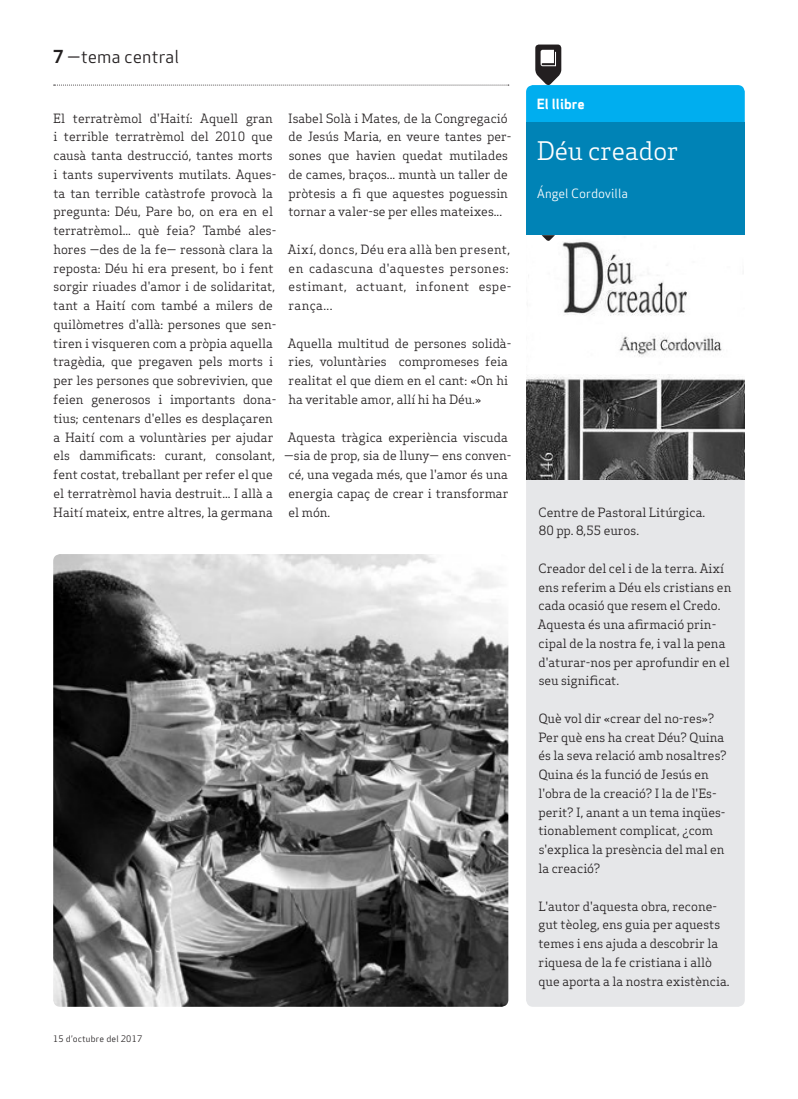
<style>
.page{position:relative;width:798px;height:1099px;background:#fff}
.page>*{position:absolute;margin:0;border:0;box-sizing:border-box;transform-origin:0 0}
.Subtitol_Secció{font:25px "Apex Serif";color:#fff}
.Capçalera{font:17.5px "Apex Sans Book T";color:#231f20}
.Titular_Secció_Petit{font:13.75px "Apex Sans Bold T";color:#fff}
.Text_General{font:12.5px/18.8px "Apex Serif";color:#231f20}
.Text_General-2{font:12.5px/18.8px "Apex Serif";letter-spacing:.03em;color:#231f20}
.Titulars{font:12.5px "Apex Sans Book T";color:#fff}
.Data_Peu{font:8.75px "Apex Sans Book T";letter-spacing:.02em;color:#231f20}
.s1{font-family:"Apex Sans Bold T"}
</style>
<div class="page">
<div style="left:526px;top:479px;width:218px;height:527px;background:#e6e7e9"></div>
<div style="left:526px;top:123px;width:218px;height:112px;background:#0083b6"></div>
<img style="left:526px;top:235px;width:218px;height:244px">
<svg style="left:541px;top:235px;width:13px;height:7px"></svg>
<svg style="left:526px;top:45px;width:218px;height:78px"></svg>
<img style="left:53px;top:554px;width:455px;height:452px">
<svg style="left:54px;top:85px;width:454px;height:1px"></svg>
<p class="Capçalera" style="left:53px;top:46px;width:127px"><span class="s1">7</span> —tema central</p>
<p class="Text_General" style="left:53px;top:108px;width:224px">El terratrèmol d'Haití: Aquell gran i terrible terratrèmol del 2010 que causà tanta destrucció, tantes morts i tants supervivents mutilats. Aques&shy;ta tan terrible catàstrofe provocà la pregunta: Déu, Pare bo, on era en el terratrèmol... què feia? També ales&shy;hores —des de la fe— ressonà clara la reposta: Déu hi era present, bo i fent sorgir riuades d'amor i de solidaritat, tant a Haití com també a milers de quilòmetres d'allà: persones que sen&shy;tiren i visqueren com a pròpia aquella tragèdia, que pregaven pels morts i per les persones que sobrevivien, que feien generosos i importants dona&shy;tius; centenars d'elles es desplaçaren a Haití com a voluntàries per ajudar els dammificats: curant, consolant, fent costat, treballant per refer el que el terratrèmol havia destruit... I allà a Haití mateix, entre altres, la germana</p>
<p class="Text_General" style="left:288px;top:108px;width:224px">Isabel Solà i Mates, de la Congregació de Jesús Maria, en veure tantes per&shy;sones que havien quedat mutilades de cames, braços... muntà un taller de pròtesis a fi que aquestes poguessin tornar a valer-se per elles mateixes...</p>
<p class="Text_General-2" style="left:288px;top:240px;width:225px">Així, doncs, Déu era allà ben present, en cadascuna d'aquestes persones: estimant, actuant, infonent espe&shy;rança...</p>
<p class="Text_General" style="left:288px;top:333px;width:225px">Aquella multitud de persones solidà&shy;ries, voluntàries compromeses feia realitat el que diem en el cant: «On hi ha veritable amor, allí hi ha Déu.»</p>
<p class="Text_General" style="left:288px;top:427px;width:222px">Aquesta tràgica experiència viscuda</p>
<p class="Text_General" style="left:284px;top:446px;width:228px">—sia de prop, sia de lluny— ens conven-</p>
<p class="Text_General" style="left:288px;top:465px;width:221px">cé, una vegada més, que l'amor és una</p>
<p class="Text_General" style="left:288px;top:483px;width:221px">energia capaç de crear i transformar</p>
<p class="Text_General" style="left:288px;top:502px;width:43px">el món.</p>
<p class="Data_Peu" style="left:53px;top:1032px;width:91px">15 d’octubre del 2017</p>
<p class="Titular_Secció_Petit" style="left:536px;top:95px;width:50px">El llibre</p>
<p class="Subtitol_Secció" style="left:536px;top:135px;width:143px">Déu creador</p>
<p class="Titulars" style="left:536px;top:185px;width:93px">Ángel Cordovilla</p>
<p class="Text_General" style="left:538px;top:502px;width:168px">Centre de Pastoral Litúrgica.</p>
<p class="Text_General" style="left:538px;top:521px;width:102px">80 pp. 8,55 euros.</p>
<p class="Text_General" style="left:537px;top:558px;width:195px">Creador del cel i de la terra. Així ens referim a Déu els cristians en cada ocasió que resem el Credo.<br>Aquesta és una afirmació prin&shy;cipal de la nostra fe, i val la pena d'aturar-nos per aprofundir en el seu significat.</p>
<p class="Text_General" style="left:538px;top:708px;width:190px">Què vol dir «crear del no-res»?<br>Per què ens ha creat Déu? Quina és la seva relació amb nosaltres?<br>Quina és la funció de Jesús en l'obra de la creació? I la de l'Es&shy;perit? I, anant a un tema inqües&shy;tionablement complicat, ¿com s'explica la presència del mal en la creació?</p>
<p class="Text_General" style="left:538px;top:896px;width:193px">L'autor d'aquesta obra, recone&shy;gut tèoleg, ens guia per aquests temes i ens ajuda a descobrir la riquesa de la fe cristiana i allò que aporta a la nostra existència.</p>
</div>
